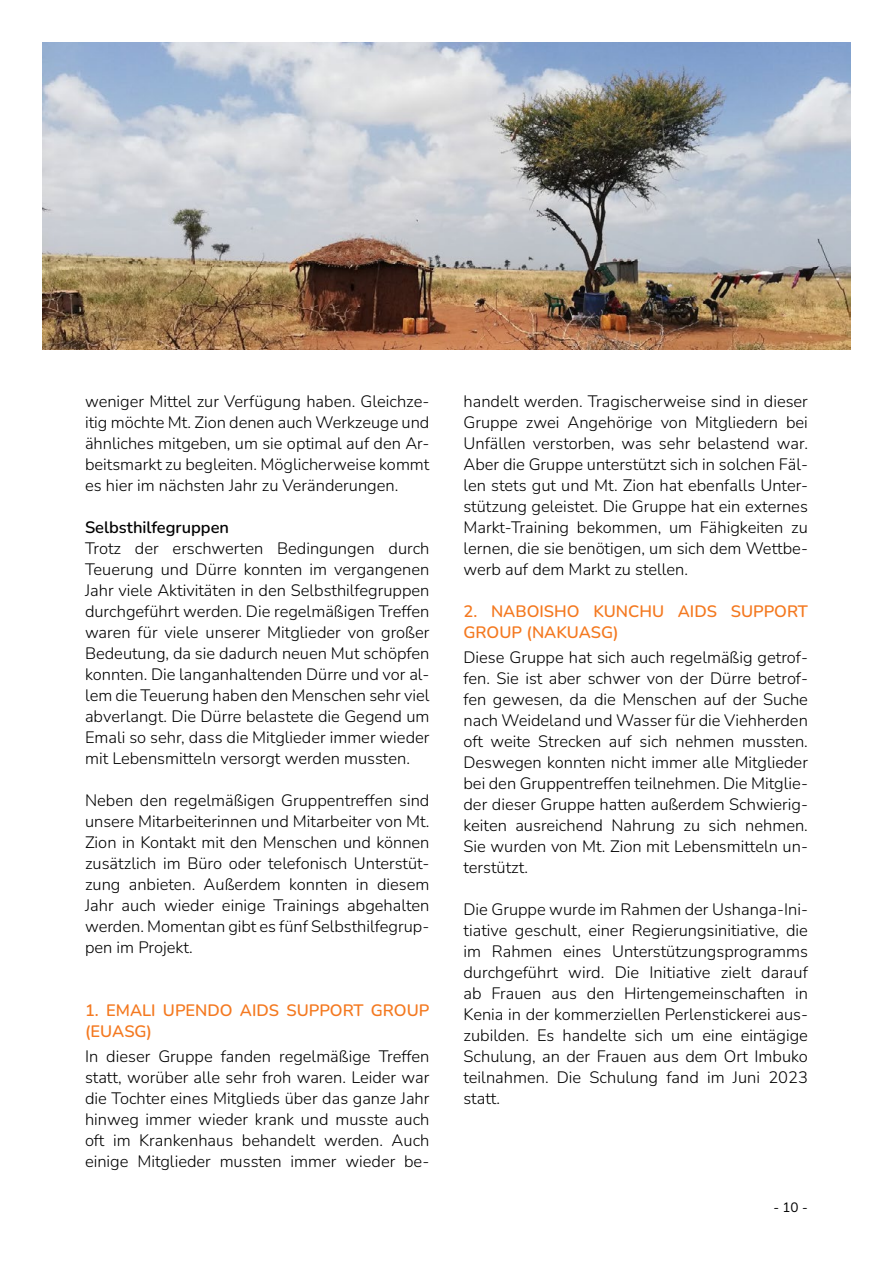
<style>
.page{position:relative;width:893px;height:1263px;background:#fff}
.page>*{position:absolute;margin:0;border:0;box-sizing:border-box;transform-origin:0 0}
.t1{font:300 16.5px/21px "Nunito";color:#000;text-align:justify}
.t2{font:600 16.5px/21px "Nunito";color:#f47920}
.t3{font:600 16.5px "Nunito";color:#000}
.t4{font:13.5px "Nunito";color:#000}
</style>
<div class="page">
<img style="left:43px;top:43px;width:807px;height:306px">
<p class="t1" style="left:85px;top:390px;width:346px">weniger Mittel zur Verfügung haben. Gleichze&shy;itig möchte Mt. Zion denen auch Werkzeuge und ähnliches mitgeben, um sie optimal auf den Ar&shy;beitsmarkt zu begleiten. Möglicherweise kommt es hier im nächsten Jahr zu Veränderungen.</p>
<p class="t3" style="left:85px;top:515px;width:145px">Selbsthilfegruppen</p>
<p class="t1" style="left:85px;top:537px;width:346px">Trotz der erschwerten Bedingungen durch Teuerung und Dürre konnten im vergangenen Jahr viele Aktivitäten in den Selbsthilfegruppen durchgeführt werden. Die regelmäßigen Treffen waren für viele unserer Mitglieder von großer Bedeutung, da sie dadurch neuen Mut schöpfen konnten. Die langanhaltenden Dürre und vor al&shy;lem die Teuerung haben den Menschen sehr viel abverlangt. Die Dürre belastete die Gegend um Emali so sehr, dass die Mitglieder immer wieder mit Lebensmitteln versorgt werden mussten.</p>
<p class="t1" style="left:85px;top:789px;width:346px">Neben den regelmäßigen Gruppentreffen sind unsere Mitarbeiterinnen und Mitarbeiter von Mt.<br>Zion in Kontakt mit den Menschen und können zusätzlich im Büro oder telefonisch Unterstüt&shy;zung anbieten. Außerdem konnten in diesem Jahr auch wieder einige Trainings abgehalten werden. Momentan gibt es fünf Selbsthilfegrup&shy;pen im Projekt.</p>
<p class="t2" style="left:85px;top:999px;width:346px">1. EMALI UPENDO AIDS SUPPORT GROUP (EUASG)</p>
<p class="t1" style="left:85px;top:1045px;width:346px">In dieser Gruppe fanden regelmäßige Treffen statt, worüber alle sehr froh waren. Leider war die Tochter eines Mitglieds über das ganze Jahr hinweg immer wieder krank und musste auch oft im Krankenhaus behandelt werden. Auch einige Mitglieder mussten immer wieder be-</p>
<p class="t1" style="left:463px;top:390px;width:346px">handelt werden. Tragischerweise sind in dieser Gruppe zwei Angehörige von Mitgliedern bei Unfällen verstorben, was sehr belastend war.<br>Aber die Gruppe unterstützt sich in solchen Fäl&shy;len stets gut und Mt. Zion hat ebenfalls Unter&shy;stützung geleistet. Die Gruppe hat ein externes Markt-Training bekommen, um Fähigkeiten zu lernen, die sie benötigen, um sich dem Wettbe&shy;werb auf dem Markt zu stellen.</p>
<p class="t2" style="left:463px;top:600px;width:346px">2. NABOISHO KUNCHU AIDS SUPPORT<br>GROUP (NAKUASG)</p>
<p class="t1" style="left:463px;top:646px;width:346px">Diese Gruppe hat sich auch regelmäßig getrof&shy;fen. Sie ist aber schwer von der Dürre betrof&shy;fen gewesen, da die Menschen auf der Suche nach Weideland und Wasser für die Viehherden oft weite Strecken auf sich nehmen mussten.<br>Deswegen konnten nicht immer alle Mitglieder bei den Gruppentreffen teilnehmen. Die Mitglie&shy;der dieser Gruppe hatten außerdem Schwierig&shy;keiten ausreichend Nahrung zu sich nehmen.<br>Sie wurden von Mt. Zion mit Lebensmitteln un&shy;terstützt.</p>
<p class="t1" style="left:463px;top:898px;width:346px">Die Gruppe wurde im Rahmen der Ushanga-Ini&shy;tiative geschult, einer Regierungsinitiative, die im Rahmen eines Unterstützungsprogramms durchgeführt wird. Die Initiative zielt darauf ab Frauen aus den Hirtengemeinschaften in Kenia in der kommerziellen Perlenstickerei aus&shy;zubilden. Es handelte sich um eine eintägige Schulung, an der Frauen aus dem Ort Imbuko teilnahmen. Die Schulung fand im Juni 2023 statt.</p>
<p class="t4" style="left:773px;top:1198px;width:36px">- 10 -</p>
</div>
